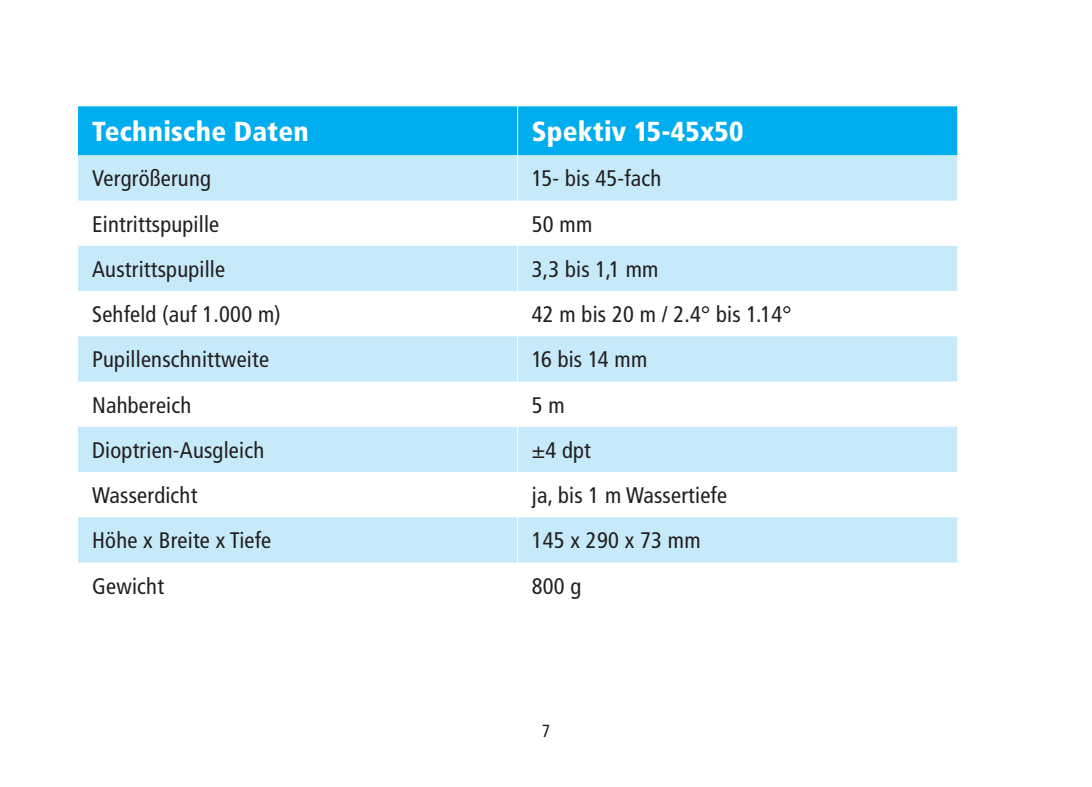
<style>
.page{position:relative;width:1092px;height:787px;background:#fff}
.page>*{position:absolute;margin:0;border:0;box-sizing:border-box;transform-origin:0 0}
.t1{font:900 condensed 27.5px "Frutiger";letter-spacing:.01em;color:#fff}
.t2{font:condensed 22.5px "Frutiger";letter-spacing:.01em;color:#231f20}
.t3{font:condensed 17.5px "Frutiger";color:#231f20}
</style>
<div class="page">
<div style="left:78px;top:106px;width:879px;height:49px;background:#00aeef"></div>
<svg style="left:78px;top:155px;width:879px;height:407px;fill:#c6eafa"></svg>
<hr style="left:517px;top:106px;width:1px;height:49px;background:#fff">
<hr style="left:517px;top:155px;width:1px;height:45px;background:#fff">
<hr style="left:517px;top:200px;width:1px;height:46px;background:#fff">
<hr style="left:517px;top:246px;width:1px;height:45px;background:#fff">
<hr style="left:517px;top:291px;width:1px;height:45px;background:#fff">
<hr style="left:517px;top:336px;width:1px;height:45px;background:#fff">
<hr style="left:517px;top:381px;width:1px;height:46px;background:#fff">
<hr style="left:517px;top:427px;width:1px;height:45px;background:#fff">
<hr style="left:517px;top:472px;width:1px;height:45px;background:#fff">
<hr style="left:517px;top:517px;width:1px;height:45px;background:#fff">
<p class="t1" style="left:92px;top:115px;width:218px">Technische Daten</p>
<p class="t1" style="left:531px;top:115px;width:213px">Spektiv 15-45x50</p>
<p class="t2" style="left:92px;top:165px;width:120px">Vergrößerung</p>
<p class="t2" style="left:532px;top:165px;width:131px">15- bis 45-fach</p>
<p class="t2" style="left:92px;top:211px;width:129px">Eintrittspupille</p>
<p class="t2" style="left:532px;top:211px;width:62px">50 mm</p>
<p class="t2" style="left:92px;top:256px;width:134px">Austrittspupille</p>
<p class="t2" style="left:532px;top:256px;width:128px">3,3 bis 1,1 mm</p>
<p class="t2" style="left:92px;top:301px;width:190px">Sehfeld (auf 1.000 m)</p>
<p class="t2" style="left:532px;top:301px;width:261px">42 m bis 20 m / 2.4° bis 1.14°</p>
<p class="t2" style="left:92px;top:346px;width:178px">Pupillenschnittweite</p>
<p class="t2" style="left:532px;top:346px;width:117px">16 bis 14 mm</p>
<p class="t2" style="left:92px;top:392px;width:101px">Nahbereich</p>
<p class="t2" style="left:532px;top:392px;width:34px">5 m</p>
<p class="t2" style="left:92px;top:437px;width:173px">Dioptrien-Ausgleich</p>
<p class="t2" style="left:532px;top:437px;width:61px">±4 dpt</p>
<p class="t2" style="left:92px;top:482px;width:107px">Wasserdicht</p>
<p class="t2" style="left:532px;top:482px;width:197px">ja, bis 1 m Wassertiefe</p>
<p class="t2" style="left:92px;top:527px;width:180px">Höhe x Breite x Tiefe</p>
<p class="t2" style="left:532px;top:527px;width:170px">145 x 290 x 73 mm</p>
<p class="t2" style="left:92px;top:572px;width:73px">Gewicht</p>
<p class="t2" style="left:532px;top:572px;width:51px">800 g</p>
<p class="t3" style="left:542px;top:720px;width:10px">7</p>
</div>
